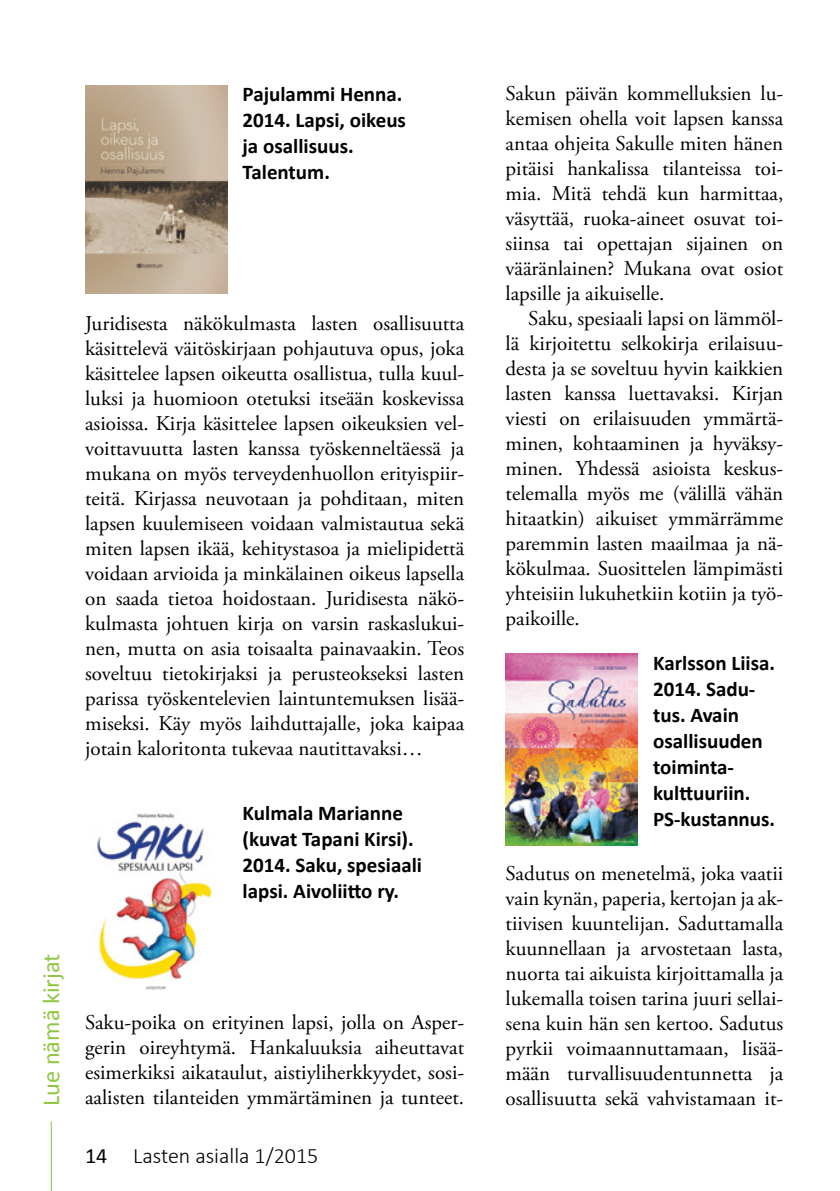
<style>
.page{position:relative;width:840px;height:1191px;background:#fff}
.page>*{position:absolute;margin:0;border:0;box-sizing:border-box;transform-origin:0 0}
.t1{font:24.4px "Calibri";color:#8ec640}
.t2{font:300 22px "Calibri";color:#000}
.t3{font:21px/25px "Adobe Garamond Pro";color:#000;text-align:justify}
.t4{font:700 21px/26px "Calibri";color:#000}
.s1{font-weight:400}
</style>
<div class="page">
<img style="left:505px;top:654px;width:132px;height:191px">
<img style="left:95px;top:813px;width:117px;height:177px">
<img style="left:85px;top:85px;width:143px;height:208px">
<hr style="left:51px;top:1121px;width:1px;height:70px;background:#8ec640">
<p class="t4" style="left:242px;top:81px;width:165px">Pajulammi Henna.<br>2014. Lapsi, oikeus ja osallisuus.<br>Talentum.</p>
<p class="t3" style="left:85px;top:311px;width:380px">Juridisesta näkökulmasta lasten osallisuutta käsittelevä väitöskirjaan pohjautuva opus, joka käsittelee lapsen oikeutta osallistua, tulla kuul&shy;luksi ja huomioon otetuksi itseään koskevissa asioissa. Kirja käsittelee lapsen oikeuksien vel&shy;voittavuutta lasten kanssa työskenneltäessä ja mukana on myös terveydenhuollon erityispiir&shy;teitä. Kirjassa neuvotaan ja pohditaan, miten lapsen kuulemiseen voidaan valmistautua sekä miten lapsen ikää, kehitystasoa ja mielipidettä voidaan arvioida ja minkälainen oikeus lapsella on saada tietoa hoidostaan. Juridisesta näkö&shy;kulmasta johtuen kirja on varsin raskaslukui&shy;nen, mutta on asia toisaalta painavaakin. Teos soveltuu tietokirjaksi ja perusteokseksi lasten parissa työskentelevien laintuntemuksen lisää&shy;miseksi. Käy myös laihduttajalle, joka kaipaa jotain kaloritonta tukevaa nautittavaksi…</p>
<p class="t4" style="left:242px;top:800px;width:181px">Kulmala Marianne (kuvat Tapani Kirsi).<br>2014. Saku, spesiaali lapsi. Aivoliitto ry.</p>
<p class="t1" style="left:36px;top:1106px;width:154px;rotate:-90deg">Lue nämä kirjat</p>
<p class="t3" style="left:85px;top:1010px;width:380px">Saku-poika on erityinen lapsi, jolla on Asper&shy;gerin oireyhtymä. Hankaluuksia aiheuttavat esimerkiksi aikataulut, aistiyliherkkyydet, sosi&shy;aalisten tilanteiden ymmärtäminen ja tunteet.</p>
<p class="t2" style="left:85px;top:1141px;width:235px"><span class="s1">14</span> Lasten asialla 1/2015</p>
<p class="t3" style="left:505px;top:82px;width:279px">Sakun päivän kommelluksien lu&shy;kemisen ohella voit lapsen kanssa antaa ohjeita Sakulle miten hänen pitäisi hankalissa tilanteissa toi&shy;mia. Mitä tehdä kun harmittaa, väsyttää, ruoka-aineet osuvat toi&shy;siinsa tai opettajan sijainen on vääränlainen? Mukana ovat osiot lapsille ja aikuiselle.</p>
<p class="t3" style="left:505px;top:307px;width:279px;text-indent:23px">Saku, spesiaali lapsi on lämmöl&shy;lä kirjoitettu selkokirja erilaisuu&shy;desta ja se soveltuu hyvin kaikkien lasten kanssa luettavaksi. Kirjan viesti on erilaisuuden ymmärtä&shy;minen, kohtaaminen ja hyväksy&shy;minen. Yhdessä asioista keskus&shy;telemalla myös me (välillä vähän hitaatkin) aikuiset ymmärrämme paremmin lasten maailmaa ja nä&shy;kökulmaa. Suosittelen lämpimästi yhteisiin lukuhetkiin kotiin ja työ&shy;paikoille.</p>
<p class="t4" style="left:652px;top:649px;width:123px">Karlsson Liisa.<br>2014. Sadu&shy;tus. Avain osallisuuden toiminta&shy;kulttuuriin.<br>PS-kustannus.</p>
<p class="t3" style="left:505px;top:862px;width:279px">Sadutus on menetelmä, joka vaatii vain kynän, paperia, kertojan ja ak&shy;tiivisen kuuntelijan. Saduttamalla kuunnellaan ja arvostetaan lasta, nuorta tai aikuista kirjoittamalla ja lukemalla toisen tarina juuri sellai&shy;sena kuin hän sen kertoo. Sadutus pyrkii voimaannuttamaan, lisää&shy;mään turvallisuudentunnetta ja osallisuutta sekä vahvistamaan it-</p>
</div>
